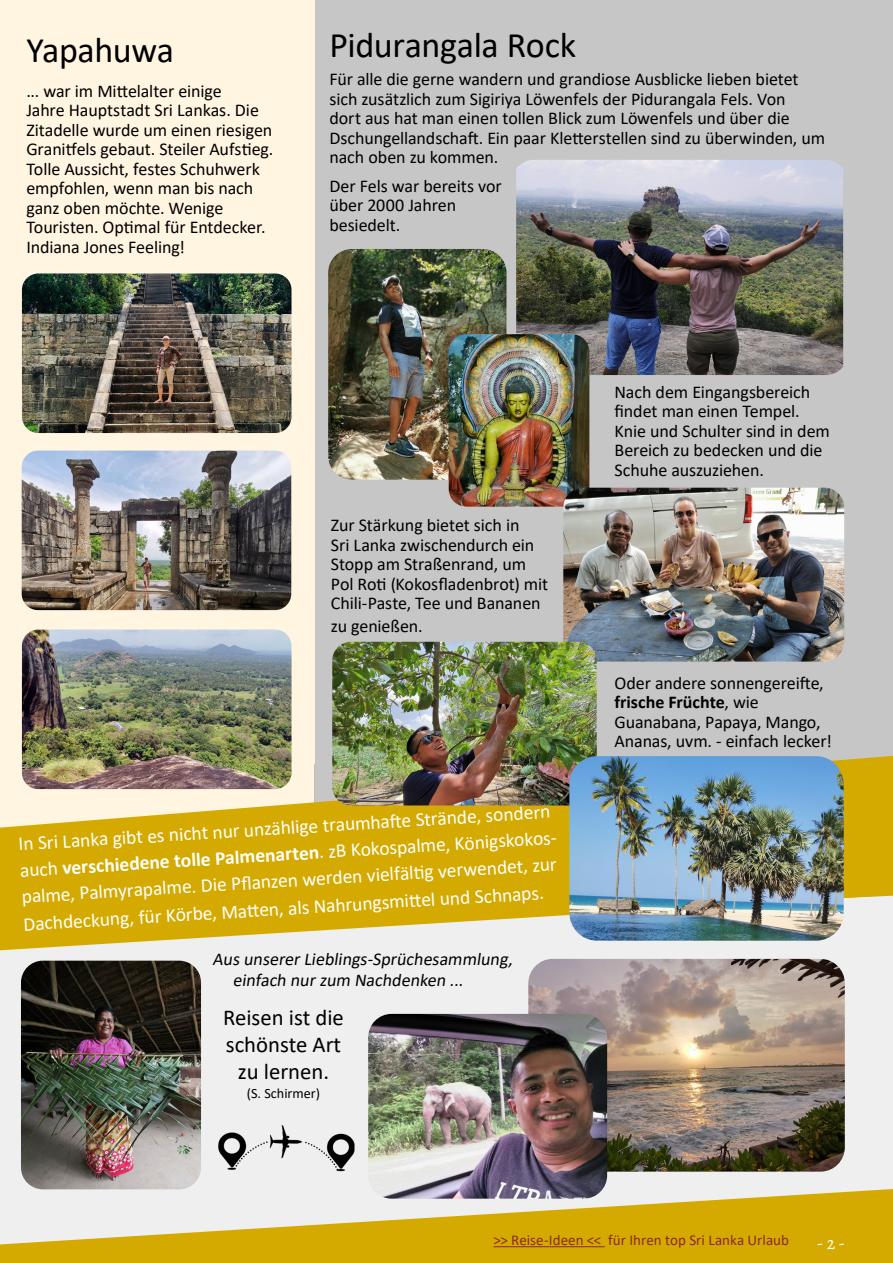
<style>
.page{position:relative;width:893px;height:1263px;background:#fff}
.page>*{position:absolute;margin:0;border:0;box-sizing:border-box;transform-origin:0 0}
.t1{font:36px "Calibri";letter-spacing:-.01em;color:#000}
.t2{font:22.65px/27.3px "Calibri";color:#000;text-align:center}
.t3{font:19.5px/25.2px "Calibri";color:#fff}
.t4{font:18px/19.5px "Calibri";letter-spacing:-.005em;color:#000}
.t5{font:18px "Alegreya";color:#fff}
.t6{font:15px "Calibri";color:#8c281f}
.t7{font:14.25px "Calibri";color:#000}
.s1{font-weight:700}
</style>
<div class="page">
<div style="left:314px;top:0;width:579px;height:850px;background:#c6c6c6"></div>
<div style="left:0;top:850px;width:893px;height:413px;background:#efefef"></div>
<svg style="left:0;top:1189px;width:893px;height:74px;fill:#d4aa00"></svg>
<svg style="left:0;top:755px;width:893px;height:37px"></svg>
<svg style="left:0;top:792px;width:893px;height:159px;fill:#d4aa00"></svg>
<div style="left:0;top:0;width:314px;height:764px;background:#fff5e0"></div>
<hr style="left:493px;top:1246px;width:112px;height:1px;background:#8c281f">
<img style="left:22px;top:451px;width:269px;height:159px">
<img style="left:528px;top:959px;width:317px;height:213px">
<img style="left:516px;top:160px;width:327px;height:215px">
<img style="left:22px;top:629px;width:269px;height:160px">
<img style="left:22px;top:273px;width:269px;height:160px">
<img style="left:328px;top:249px;width:178px;height:231px">
<img style="left:449px;top:334px;width:140px;height:173px">
<img style="left:563px;top:488px;width:281px;height:174px">
<img style="left:332px;top:642px;width:265px;height:163px">
<img style="left:569px;top:756px;width:275px;height:185px">
<img style="left:21px;top:961px;width:180px;height:228px">
<img style="left:218px;top:1125px;width:136px;height:47px">
<img style="left:368px;top:1014px;width:239px;height:185px">
<h1 class="t1" style="left:26px;top:25px;width:149px">Yapahuwa</h1>
<p class="t4" style="left:26px;top:81px;width:249px">... war im Mittelalter einige<br>Jahre Hauptstadt Sri Lankas. Die<br>Zitadelle wurde um einen riesigen<br>Granitfels gebaut. Steiler Aufstieg.<br>Tolle Aussicht, festes Schuhwerk empfohlen, wenn man bis nach ganz oben möchte. Wenige<br>Touristen. Optimal für Entdecker.<br>Indiana Jones Feeling!</p>
<h1 class="t1" style="left:329px;top:20px;width:248px">Pidurangala Rock</h1>
<p class="t4" style="left:329px;top:69px;width:497px">Für alle die gerne wandern und grandiose Ausblicke lieben bietet sich zusätzlich zum Sigiriya Löwenfels der Pidurangala Fels. Von<br>dort aus hat man einen tollen Blick zum Löwenfels und über die Dschungellandschaft. Ein paar Kletterstellen sind zu überwinden, um nach oben zu kommen.</p>
<p class="t4" style="left:329px;top:175px;width:174px">Der Fels war bereits vor über 2000 Jahren besiedelt.</p>
<p class="t4" style="left:331px;top:515px;width:219px">Zur Stärkung bietet sich in<br>Sri Lanka zwischendurch ein<br>Stopp am Straßenrand, um<br>Pol Roti (Kokosfladenbrot) mit<br>Chili-Paste, Tee und Bananen</p>
<p class="t4" style="left:331px;top:615px;width:93px">zu genießen.</p>
<p class="t4" style="left:614px;top:381px;width:217px">Nach dem Eingangsbereich findet man einen Tempel.<br>Knie und Schulter sind in dem<br>Bereich zu bedecken und die<br>Schuhe auszuziehen.</p>
<p class="t4" style="left:614px;top:672px;width:219px">Oder andere sonnengereifte, <span class="s1">frische Früchte</span>, wie<br>Guanabana, Papaya, Mango,<br>Ananas, uvm. - einfach lecker!</p>
<p class="t3" style="left:18px;top:828px;width:553px;rotate:-3deg">In Sri Lanka gibt es nicht nur unzählige traumhaft e Strände, sondern auch <span class="s1">verschiedene tolle Palmenarten</span>. zB Kokospalme, Königskokos-</p>
<p class="t3" style="left:21px;top:880px;width:537px;line-height:27.9px;rotate:-3deg">palme, Palmyrapalme. Die Pfl anzen werden vielfälti g verwendet, zur<br>Dachdeckung, für Körbe, Matt en, als Nahrungsmitt el und Schnaps.</p>
<p class="t4" style="left:233px;top:948px;width:285px;line-height:21.6px;text-indent:-20px">Aus unsererLieblings-Sprüchesammlung, einfach nurzum Nachdenken ...</p>
<p class="t2" style="left:223px;top:1003px;width:122px">Reisen ist die schönste Art zu lernen.</p>
<p class="t7" style="left:247px;top:1084px;width:75px">(S. Schirmer)</p>
<p class="t6" style="left:493px;top:1229px;width:297px">&gt;&gt; Reise-Ideen &lt;&lt; für Ihren top Sri Lanka Urlaub</p>
<p class="t5" style="left:817px;top:1232px;width:29px">- 2 -</p>
</div>
